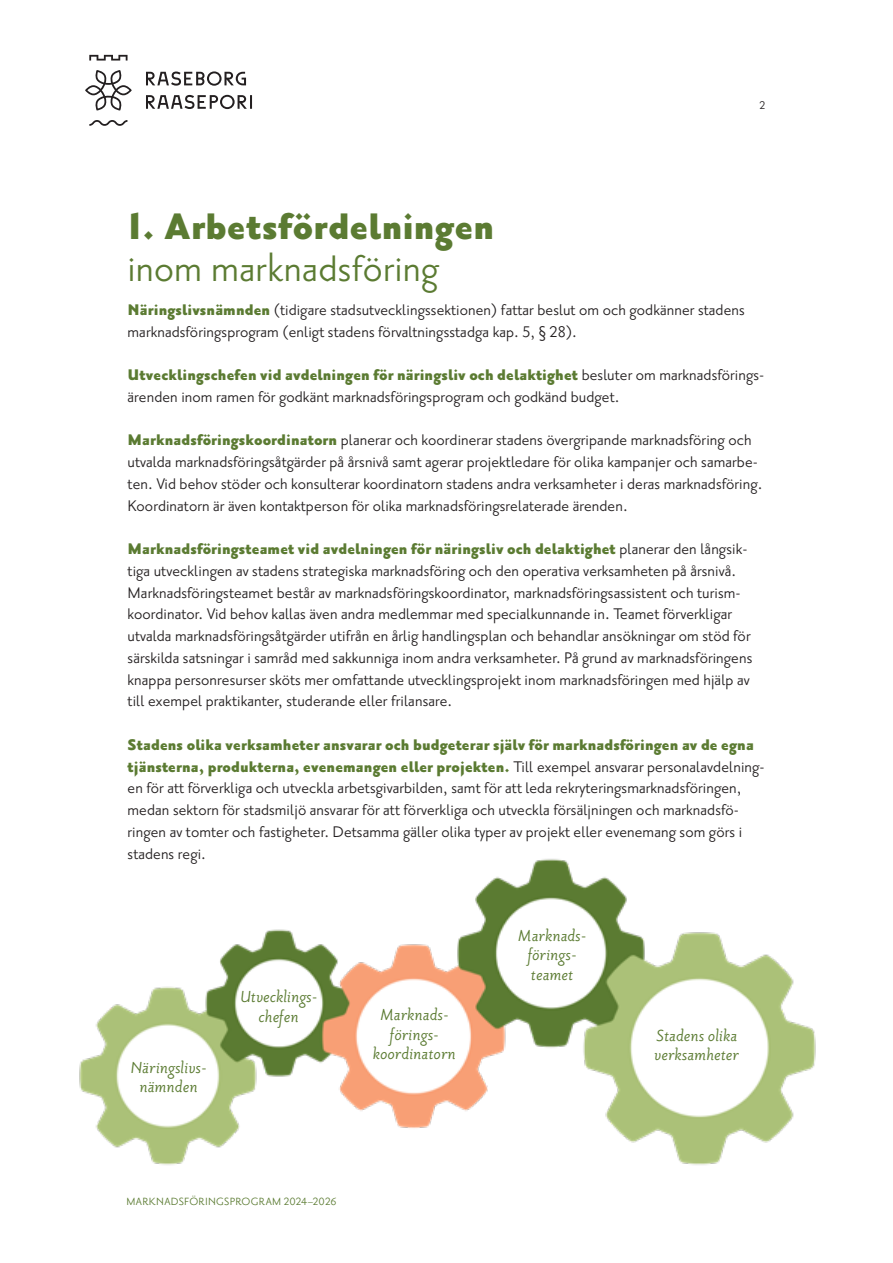
<style>
.page{position:relative;width:893px;height:1263px;background:#fff}
.page>*{position:absolute;margin:0;border:0;box-sizing:border-box;transform-origin:0 0}
.Rubrik_2{font:900 45px/42px "Priori Sans OT";letter-spacing:.01em;color:#5b7b32}
.Kugghjul{font:italic 19.5px/19.5px "Priori Sans OT";letter-spacing:.005em;color:#5b7b32;text-align:center}
.Brödtext{font:18.75px/21.8px "Priori Sans OT";letter-spacing:.005em;color:#231f20}
.t1{font:13.5px "Priori Sans OT";color:#231f20}
.t2{font:12.75px "Priori Sans OT";letter-spacing:.02em;color:#5b7b32}
.s1{font-weight:400}
.s2{font-weight:900;color:#5b7b32}
</style>
<div class="page">
<svg style="left:85px;top:55px;width:167px;height:71px"></svg>
<img style="left:79px;top:859px;width:737px;height:306px">
<p class="Rubrik_2" style="left:128px;top:207px;width:368px">1. Arbetsfördelningen <span class="s1">inom marknadsföring</span></p>
<p class="t1" style="left:759px;top:98px;width:7px">2</p>
<p class="Brödtext" style="left:128px;top:299px;width:619px"><span class="s2">Näringslivsnämnden</span> (tidigare stadsutvecklingssektionen) fattar beslut om och godkänner stadens marknadsföringsprogram (enligt stadens förvaltningsstadga kap. 5, § 28).</p>
<p class="Brödtext" style="left:128px;top:364px;width:636px"><span class="s2">Utvecklingschefen vid avdelningen för näringsliv och delaktighet</span> besluter om marknadsförings&shy;ärenden inom ramen för godkänt marknadsföringsprogram och godkänd budget.</p>
<p class="Brödtext" style="left:128px;top:430px;width:636px"><span class="s2">Marknadsföringskoordinatorn</span> planerar och koordinerar stadens övergripande marknadsföring och utvalda marknadsföringsåtgärder på årsnivå samt agerar projektledare för olika kampanjer och samarbe&shy;ten. Vid behov stöder och konsulterar koordinatorn stadens andra verksamheter i deras marknadsföring.<br>Koordinatorn är även kontaktperson för olika marknadsföringsrelaterade ärenden.</p>
<p class="Brödtext" style="left:128px;top:538px;width:626px"><span class="s2">Marknadsföringsteamet vid avdelningen för näringsliv och delaktighet</span> planerar den långsik&shy;tiga utvecklingen av stadens strategiska marknadsföring och den operativa verksamheten på årsnivå.<br>Marknadsföringsteamet består av marknadsföringskoordinator, marknadsföringsassistent och turism&shy;koordinator. Vid behov kallas även andra medlemmar med specialkunnande in. Teamet förverkligar utvalda marknadsföringsåtgärder utifrån en årlig handlingsplan och behandlar ansökningar om stöd för särskilda satsningar i samråd med sakkunniga inom andra verksamheter. På grund av marknadsföringens knappa personresurser sköts mer omfattande utvecklingsprojekt inom marknadsföringen med hjälp av till exempel praktikanter, studerande eller frilansare.</p>
<p class="Brödtext" style="left:128px;top:734px;width:639px"><span class="s2">Stadens olika verksamheter ansvarar och budgeterar själv för marknadsföringen av de egna tjänsterna, produkterna, evenemangen eller projekten.</span> Till exempel ansvarar personalavdelning&shy;en för att förverkliga och utveckla arbetsgivarbilden, samt för att leda rekryteringsmarknadsföringen, medan sektorn för stadsmiljö ansvarar för att förverkliga och utveckla försäljningen och marknadsfö&shy;ringen av tomter och fastigheter. Detsamma gäller olika typer av projekt eller evenemang som görs i stadens regi.</p>
<p class="Kugghjul" style="left:131px;top:1058px;width:77px">Näringslivs&shy;nämnden</p>
<p class="Kugghjul" style="left:240px;top:987px;width:79px">Utvecklings&shy;chefen</p>
<p class="Kugghjul" style="left:380px;top:1005px;width:70px">Marknads-</p>
<p class="Kugghjul" style="left:373px;top:1025px;width:85px">förings&shy;koordinatorn</p>
<p class="t2" style="left:127px;top:1194px;width:212px">MARKNADSFÖRINGSPROGRAM 2024–2026</p>
<p class="Kugghjul" style="left:518px;top:926px;width:70px">Marknads-</p>
<p class="Kugghjul" style="left:528px;top:945px;width:50px">förings-</p>
<p class="Kugghjul" style="left:531px;top:965px;width:44px">teamet</p>
<p class="Kugghjul" style="left:655px;top:1026px;width:86px;text-align:left">Stadens olika verksamheter</p>
</div>
